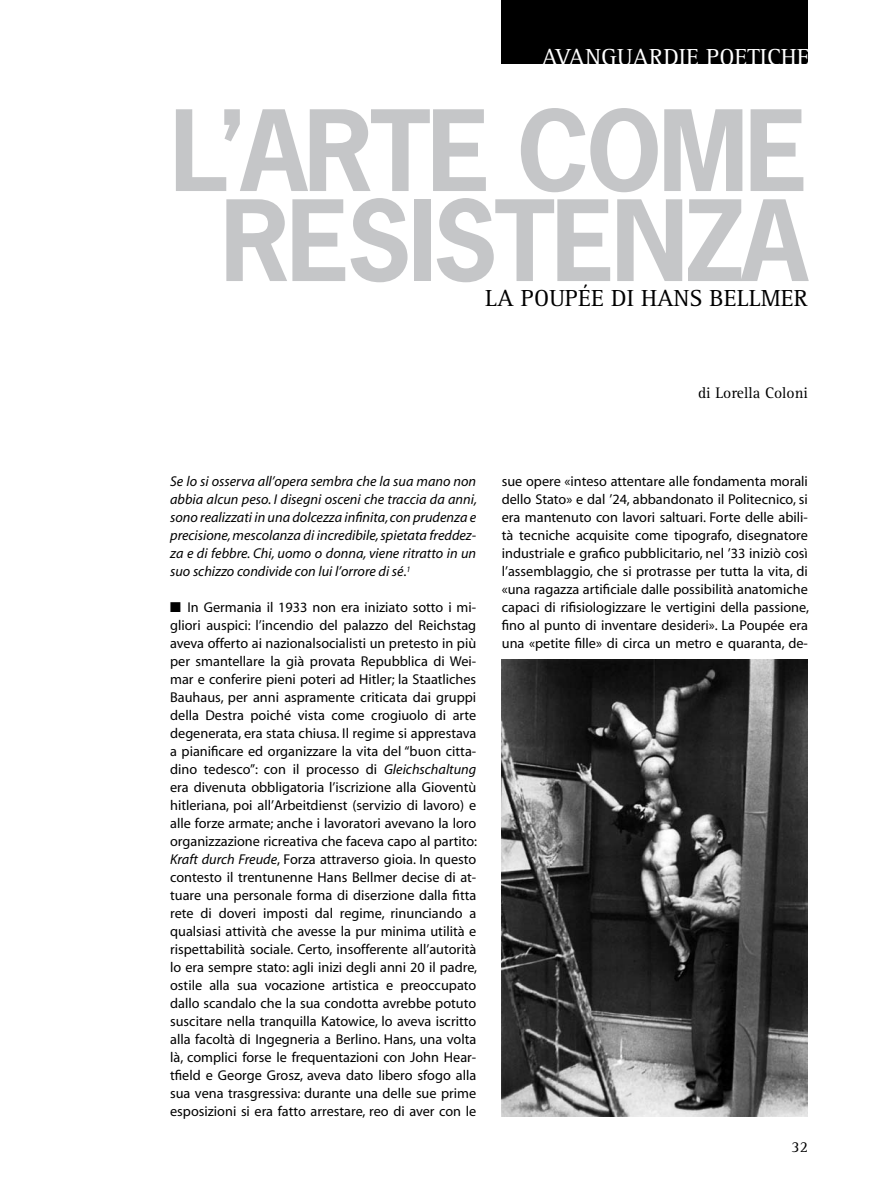
<style>
.page{position:relative;width:893px;height:1191px;background:#fff}
.page>*{position:absolute;margin:0;border:0;box-sizing:border-box;transform-origin:0 0}
.t1{font:700 105px/90px "News Gothic";letter-spacing:-.03em;color:#c5c6c8;text-align:center}
.t2{font:24px "Rotis Serif";color:#000}
.t3{font:24px "Rotis Serif";color:#fff}
.t4{font:15.75px "Rotis Serif";color:#000}
.t5{font:14.25px/18px "Myriad";color:#000;text-align:justify}
.t6{font:italic 14.25px/18px "Myriad";color:#000;text-align:justify}
.s1{font-style:normal}
.s2{font-style:italic}
</style>
<div class="page">
<div style="left:502px;top:0;width:306px;height:64px;background:#000"></div>
<img style="left:502px;top:659px;width:306px;height:457px">
<h2 class="t3" style="left:541px;top:43px;width:270px">AVANGUARDIE POETICHE</h2>
<h1 class="t1" style="left:170px;top:104px;width:639px">L’ARTE COME<br>RESISTENZA</h1>
<h2 class="t2" style="left:485px;top:284px;width:324px">LA POUPÉE DI HANS BELLMER</h2>
<p class="t4" style="left:698px;top:384px;width:111px">DI LORELLA COLONI</p>
<p class="t6" style="left:170px;top:473px;width:308px">Se lo si osserva all’opera sembra che la sua mano non abbia alcun peso. I disegni osceni che traccia da anni, sono realizzati in una dolcezza infinita, con prudenza e precisione, mescolanza di incredibile, spietata freddez&shy;za e di febbre. Chi, uomo o donna, viene ritratto in un suo schizzo condivide con lui l’orrore di sé<span class="s1">.</span><sup>1</sup></p>
<p class="t5" style="left:170px;top:599px;width:309px">■ In Germania il 1933 non era iniziato sotto i mi&shy;gliori auspici: l’incendio del palazzo del Reichstag aveva offerto ai nazionalsocialisti un pretesto in più per smantellare la già provata Repubblica di Wei&shy;mar e conferire pieni poteri ad Hitler; la Staatliches Bauhaus, per anni aspramente criticata dai gruppi della Destra poiché vista come crogiuolo di arte degenerata, era stata chiusa. Il regime si apprestava a pianificare ed organizzare la vita del “buon citta&shy;dino tedesco”: con il processo di <span class="s2">Gleichschaltung </span>era divenuta obbligatoria l’iscrizione alla Gioventù hitleriana, poi all’Arbeitdienst (servizio di lavoro) e alle forze armate; anche i lavoratori avevano la loro organizzazione ricreativa che faceva capo al partito:<br><span class="s2">Kraft durch Freude</span>, Forza attraverso gioia. In questo contesto il trentunenne Hans Bellmer decise di at&shy;tuare una personale forma di diserzione dalla fitta rete di doveri imposti dal regime, rinunciando a qualsiasi attività che avesse la pur minima utilità e rispettabilità sociale. Certo, insofferente all’autorità lo era sempre stato: agli inizi degli anni 20 il padre, ostile alla sua vocazione artistica e preoccupato dallo scandalo che la sua condotta avrebbe potuto suscitare nella tranquilla Katowice, lo aveva iscritto alla facoltà di Ingegneria a Berlino. Hans, una volta là, complici forse le frequentazioni con John Hear&shy;tfield e George Grosz, aveva dato libero sfogo alla sua vena trasgressiva: durante una delle sue prime esposizioni si era fatto arrestare, reo di aver con le</p>
<p class="t5" style="left:502px;top:473px;width:309px">sue opere «inteso attentare alle fondamenta morali dello Stato» e dal ’24, abbandonato il Politecnico, si era mantenuto con lavori saltuari. Forte delle abili&shy;tà tecniche acquisite come tipografo, disegnatore industriale e grafico pubblicitario, nel ’33 iniziò così l’assemblaggio, che si protrasse per tutta la vita, di «una ragazza artificiale dalle possibilità anatomiche capaci di rifisiologizzare le vertigini della passione, fino al punto di inventare desideri». La Poupée era una «petite fille» di circa un metro e quaranta, de-</p>
<p class="t4" style="left:792px;top:1137px;width:18px">32</p>
</div>
